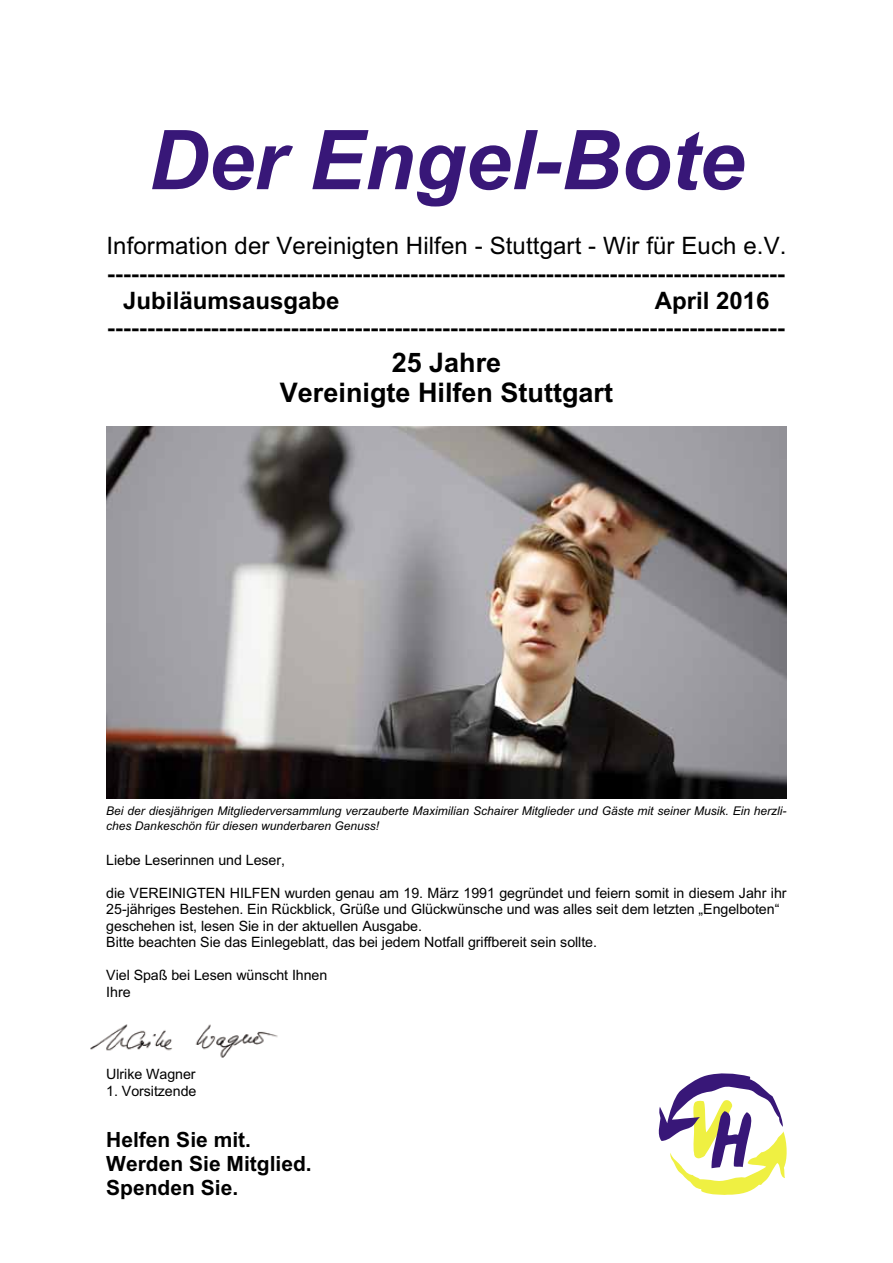
<style>
.page{position:relative;width:893px;height:1263px;background:#fff}
.page>*{position:absolute;margin:0;border:0;box-sizing:border-box;transform-origin:0 0}
.t1{font:italic 700 82.5px "Arial";color:#381778}
.t2{font:31.5px "Arial";color:#000;scale:.76 1}
.t3{font:700 27px/30px "Arial";color:#000;text-align:center}
.t4{font:24px "Arial";letter-spacing:.005em;color:#000}
.t5{font:700 24px "Arial";color:#000}
.t6{font:700 21px/24px "Arial";color:#000}
.t7{font:14.25px/16.5px "Arial";letter-spacing:-.005em;color:#000}
.t8{font:italic 12px/14.4px "Arial";color:#000}
</style>
<div class="page">
<svg style="left:659px;top:1073px;width:128px;height:122px"></svg>
<img style="left:106px;top:426px;width:681px;height:373px">
<img style="left:90px;top:1024px;width:188px;height:34px">
<h1 class="t1" style="left:149px;top:115px;width:597px">Der Engel-Bote</h1>
<h3 class="t4" style="left:106px;top:232px;width:682px">Information der Vereinigten Hilfen - Stuttgart - Wir für Euch e.V.</h3>
<h2 class="t2" style="left:108px;top:255px;width:893px">-------------------------------------------------------------------------------------</h2>
<h3 class="t5" style="left:123px;top:287px;width:218px">Jubiläumsausgabe</h3>
<h3 class="t5" style="left:655px;top:287px;width:116px">April 2016</h3>
<h2 class="t2" style="left:108px;top:310px;width:893px">-------------------------------------------------------------------------------------</h2>
<h3 class="t3" style="left:280px;top:348px;width:335px">25 Jahre<br>Vereinigte Hilfen Stuttgart</h3>
<p class="t8" style="left:106px;top:804px;width:682px">Bei der diesjährigen Mitgliederversammlung verzauberte Maximilian Schairer Mitglieder und Gäste mit seiner Musik. Ein herzli&shy;ches Dankeschön für diesen wunderbaren Genuss!</p>
<p class="t7" style="left:106px;top:852px;width:180px">Liebe Leserinnen und Leser,</p>
<p class="t7" style="left:106px;top:885px;width:682px">die VEREINIGTEN HILFEN wurden genau am 19. März 1991 gegründet und feiern somit in diesem Jahr ihr 25-jähriges Bestehen. Ein Rückblick, Grüße und Glückwünsche und was alles seit dem letzten „Engelboten“ geschehen ist, lesen Sie in der aktuellen Ausgabe.<br>Bitte beachten Sie das Einlegeblatt, das bei jedem Notfall griffbereit sein sollte.</p>
<p class="t7" style="left:106px;top:967px;width:223px">Viel Spaß bei Lesen wünscht Ihnen<br>Ihre</p>
<p class="t7" style="left:106px;top:1066px;width:91px">Ulrike Wagner</p>
<p class="t7" style="left:106px;top:1083px;width:92px">1. Vorsitzende</p>
<h3 class="t6" style="left:106px;top:1127px;width:207px">Helfen Sie mit.<br>Werden Sie Mitglied.<br>Spenden Sie.</h3>
</div>
